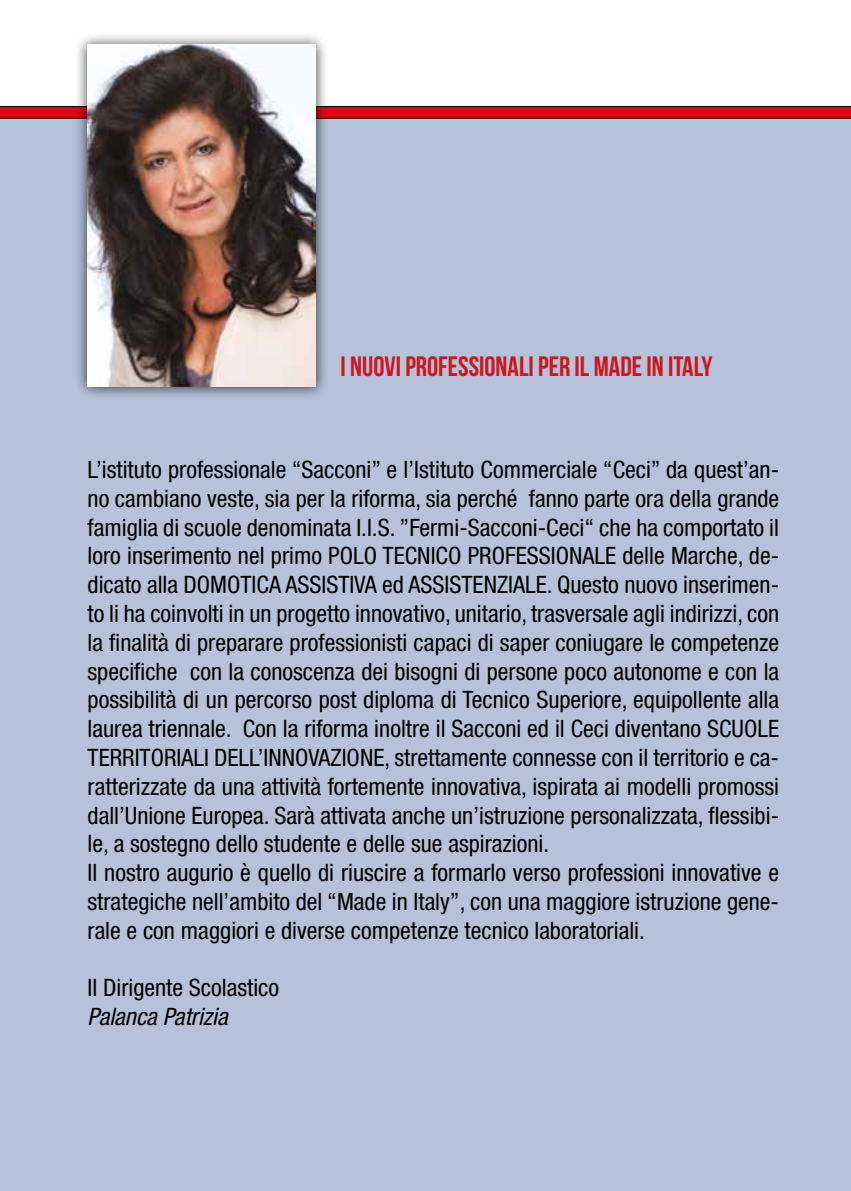
<style>
.page{position:relative;width:851px;height:1191px;background:#fff}
.page>*{position:absolute;margin:0;border:0;box-sizing:border-box;transform-origin:0 0}
.t1{font:28px "Bebas Neue";color:#cd171a}
.t2{font:condensed 24px/28.8px "Helvetica Neue";color:#000}
.t3{font:italic condensed 24px "Helvetica Neue";color:#000}
</style>
<div class="page">
<div style="left:0;top:118px;width:850px;height:1073px;background:#b5c2d9"></div>
<svg style="left:0;top:106px;width:850px;height:12px;background:#cb0510"></svg>
<div style="left:74px;top:32px;width:255px;height:368px;background:#000;opacity:.75"></div>
<img style="left:87px;top:45px;width:228px;height:341px">
<p class="t1" style="left:340px;top:351px;width:373px">I NUOVI PROFESSIONALI PER IL MADE IN ITALY</p>
<p class="t2" style="left:87px;top:455px;width:693px">L’istituto professionale “Sacconi” e l’Istituto Commerciale “Ceci” da quest’an&shy;no cambiano veste, sia per la riforma, sia perché fanno parte ora della grande famiglia di scuole denominata I.I.S. ”Fermi-Sacconi-Ceci“ che ha comportato il loro inserimento nel primo POLO TECNICO PROFESSIONALE delle Marche, de&shy;dicato alla DOMOTICA ASSISTIVA ed ASSISTENZIALE. Questo nuovo inserimen&shy;to li ha coinvolti in un progetto innovativo, unitario, trasversale agli indirizzi, con la finalità di preparare professionisti capaci di saper coniugare le competenze specifiche con la conoscenza dei bisogni di persone poco autonome e con la possibilità di un percorso post diploma di Tecnico Superiore, equipollente alla laurea triennale. Con la riforma inoltre il Sacconi ed il Ceci diventano SCUOLE TERRITORIALI DELL’INNOVAZIONE, strettamente connesse con il territorio e ca&shy;ratterizzate da una attività fortemente innovativa, ispirata ai modelli promossi dall’Unione Europea. Sarà attivata anche un’istruzione personalizzata, flessibi&shy;le, a sostegno dello studente e delle sue aspirazioni.<br>Il nostro augurio è quello di riuscire a formarlo verso professioni innovative e strategiche nell’ambito del “Made in Italy”, con una maggiore istruzione gene&shy;rale e con maggiori e diverse competenze tecnico laboratoriali.</p>
<p class="t2" style="left:87px;top:973px;width:193px">Il Dirigente Scolastico</p>
<p class="t3" style="left:87px;top:1003px;width:142px">Palanca Patrizia</p>
</div>
